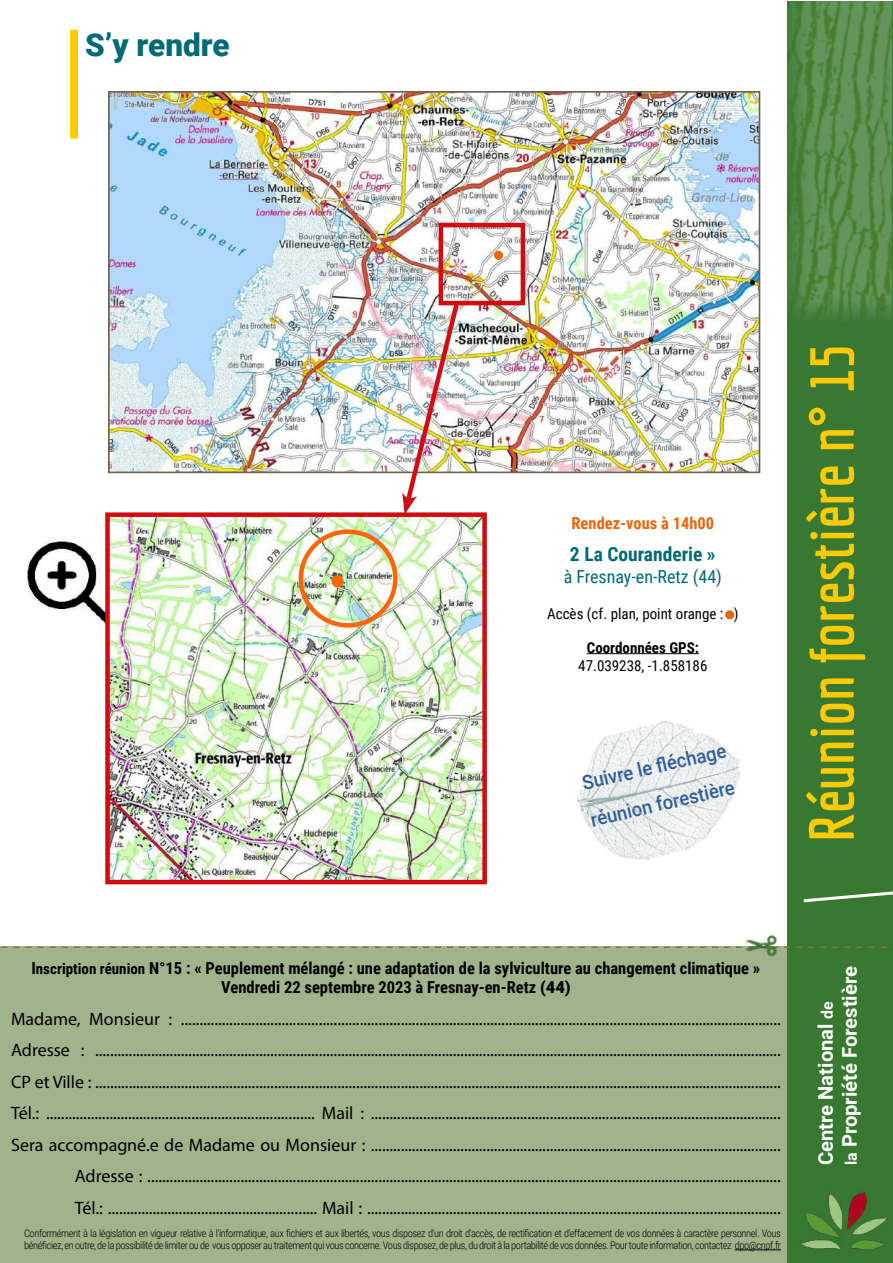
<style>
.page{position:relative;width:893px;height:1263px;background:#fff}
.page>*{position:absolute;margin:0;border:0;box-sizing:border-box;transform-origin:0 0}
.t1{font:700 61.5px "Economica";color:#fec905}
.t2{font:900 31.5px "Roboto";color:#016a74}
.t3{font:700 20.25px/24.3px "Roboto";color:#fff}
.t4{font:500 19.8px/37.5px "Roboto";color:#275b9b;scale:.94 1}
.t5{font:700 19.5px "Roboto Condensed";color:#016a74}
.t6{font:18px/31.5px "Myriad Pro";color:#000;text-align:right}
.t7{font:18px "Roboto Condensed";color:#016a74}
.t8{font:700 16.5px/19.5px "Roboto Condensed";color:#000;text-align:center}
.t9{font:700 16.5px "Roboto Condensed";color:#ec6408}
.t10{font:15px "Roboto Condensed";color:#000}
.t11{font:700 15px "Roboto Condensed";color:#000}
.t12{font:300 10.5px/12.6px "Roboto Condensed";letter-spacing:-.04em;color:#000}
.s1{font-size:15px}
.s2{font-family:"Roboto";font-weight:900}
.s3{font-size:15.9px}
</style>
<div class="page">
<div style="left:0;top:947px;width:795px;height:316px;background:#a1b38b"></div>
<hr style="left:735px;top:1249px;width:46px;height:1px;background:#000">
<div style="left:788px;top:1px;width:105px;height:1262px;background:#397831"></div>
<img style="left:801px;top:1192px;width:87px;height:58px">
<img style="left:787px;top:1px;width:105px;height:319px">
<svg style="left:803px;top:891px;width:90px;height:12px"></svg>
<div style="left:70px;top:30px;width:8px;height:109px;background:#fec905;border:2px solid #fec905"></div>
<hr style="left:587px;top:653px;width:112px;height:1px;background:#000">
<img style="left:111px;top:94px;width:646px;height:376px">
<div style="left:108px;top:91px;width:652px;height:382px;border:2px solid #6d604d"></div>
<div style="left:494px;top:251px;width:9px;height:9px;border:4px solid #ec6408;border-radius:50%"></div>
<svg style="left:0;top:946px;width:893px;height:2px"></svg>
<img style="left:737px;top:935px;width:50px;height:22px">
<img style="left:26px;top:541px;width:79px;height:83px">
<img style="left:402px;top:297px;width:60px;height:215px">
<img style="left:110px;top:517px;width:372px;height:362px">
<div style="left:105px;top:512px;width:382px;height:372px;border:4px solid #d20a11"></div>
<img style="left:577px;top:720px;width:164px;height:140px">
<div style="left:439px;top:223px;width:86px;height:82px;border:4px solid #d20a11"></div>
<div style="left:332px;top:575px;width:12px;height:12px;border:6px solid #ff650d;border-radius:50%"></div>
<div style="left:299px;top:529px;width:99px;height:99px;border:4px solid #ff650d;border-radius:50%"></div>
<div style="left:725px;top:610px;width:9px;height:9px;border:4px solid #ec6408;border-radius:50%"></div>
<h2 class="t2" style="left:85px;top:22px;width:146px">S’y rendre</h2>
<p class="t9" style="left:571px;top:512px;width:144px">Rendez-vous à 14h00</p>
<p class="t5" style="left:570px;top:541px;width:147px">2 La Couranderie »</p>
<p class="t7" style="left:564px;top:564px;width:160px">à Fresnay-en-Retz (44)</p>
<p class="t10" style="left:547px;top:603px;width:193px">Accès (cf. plan, point orange : )</p>
<p class="t11" style="left:587px;top:637px;width:114px">Coordonnées GPS:</p>
<p class="t10" style="left:578px;top:655px;width:131px">47.039238, -1.858186</p>
<p class="t4" style="left:578px;top:764px;width:158px;rotate:-13deg">Suivre le fl échage réunion forestière</p>
<h1 class="t1" style="left:796px;top:842px;width:500px;rotate:-90deg">Réunion forestière n° 15</h1>
<p class="t8" style="left:31px;top:958px;width:730px">I<span class="s1">nscription réunion</span> N°15 : « Peuplement mélangé : une adaptation de la sylviculture au changement climatique »<br>Vendredi 22 septembre 2023 à Fresnay-en-Retz <span class="s2">(44)</span></p>
<p class="t6" style="left:11px;top:1003px;width:771px">Madame, Monsieur : .................................................................................................................................................................<br>Adresse : ........................................................................................................................................................................................<br>CP et Ville : ........................................................................................................................................................................................<br>Tél.: ........................................................................ Mail : ..............................................................................................................<br>Sera accompagné.e de Madame ou Monsieur : ..............................................................................................................<br>Adresse : ..........................................................................................................................................................................<br>Tél.: ........................................................ Mail : ...............................................................................................................</p>
<p class="t12" style="left:24px;top:1226px;width:758px">Conformément à la législation en vigueur relative à l’informatique, aux fichiers et aux libertés, vous disposez d’un droit d’accès, de rectification et d’effacement de vos données à caractère personnel. Vous bénéficiez, en outre, de la possibilité de limiter ou de vous opposer au traitement qui vous concerne. Vous disposez, de plus, du droit à la portabilité de vos données. Pour toute information, contactez dpo@cnpf.fr</p>
<p class="t3" style="left:812px;top:1165px;width:200px;rotate:-90deg">Centre National <span class="s3">de<br>la</span> Propriété Forestière</p>
</div>
